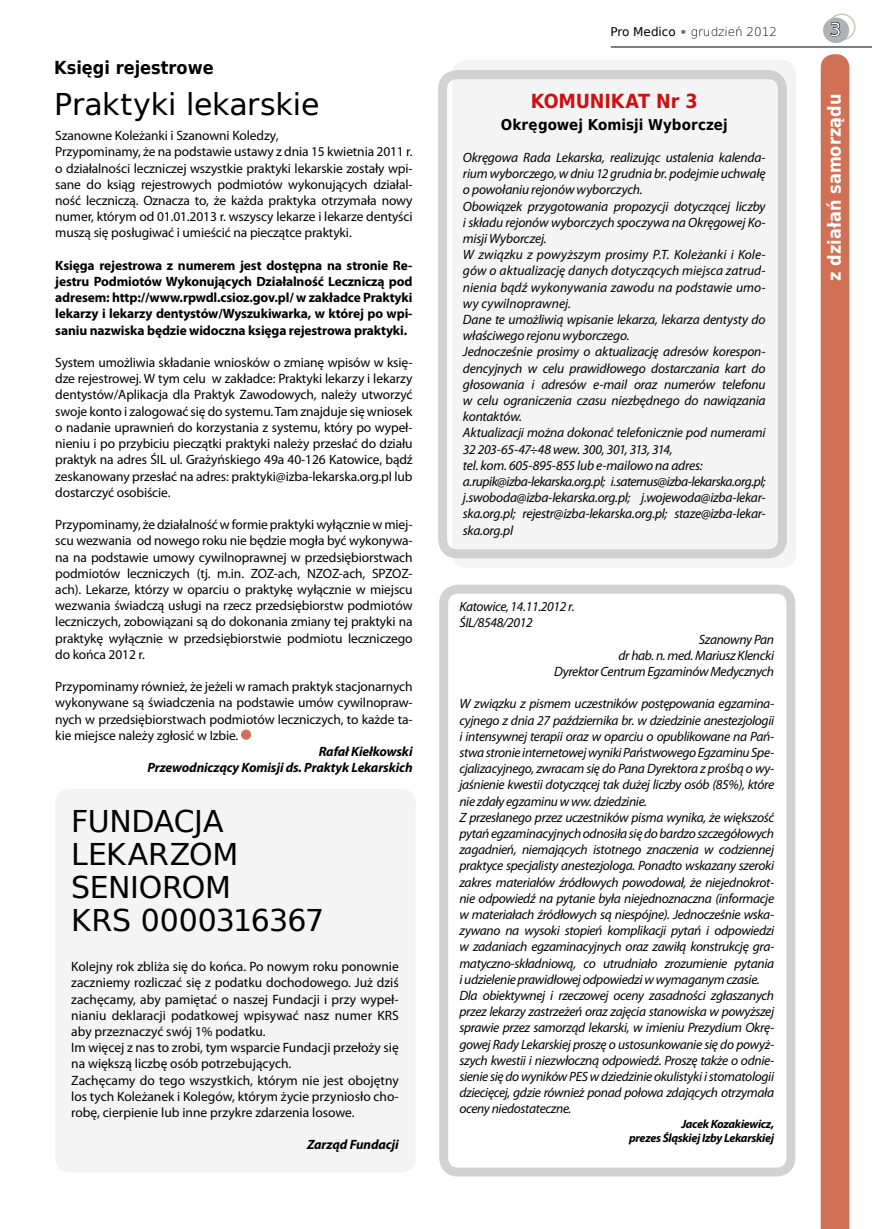
<style>
.page{position:relative;width:872px;height:1229px;background:#fff}
.page>*{position:absolute;margin:0;border:0;box-sizing:border-box;transform-origin:0 0}
.t1{font:30px/33px "DejaVu Sans";letter-spacing:-.01em;color:#000}
.t2{font:700 19.5px "DejaVu Sans Condensed";letter-spacing:-.01em;color:#cd1013}
.t3{font:700 18px "DejaVu Sans Condensed";color:#fff}
.t4{font:700 18px "DejaVu Sans Condensed";color:#000}
.t5{font:18px "DejaVu Sans";color:#fff}
.t6{font:700 15px "DejaVu Sans Condensed";letter-spacing:.005em;color:#000}
.t7{font:italic 13.5px/16.2px "Myriad Pro";letter-spacing:-.025em;color:#000}
.t8{font:13.5px/16.2px "Myriad Pro";letter-spacing:-.01em;color:#000;text-align:justify}
.t9{font:700 13.5px/16.2px "Myriad Pro";letter-spacing:-.01em;color:#000;text-align:justify}
.t10{font:italic 700 13.5px/16.2px "Myriad Pro";letter-spacing:-.01em;color:#000;text-align:right}
.t11{font:italic 700 12px/14.4px "Myriad Pro";letter-spacing:-.025em;color:#000;text-align:right}
.t12{font:200 12px "DejaVu Sans";color:#000}
.s1{font-weight:400}
.s2{font-family:"Ottawa";font-weight:400;color:#6e6e6e}
</style>
<div class="page">
<div style="left:828px;top:13px;width:27px;height:27px;border:2px solid #cfc8bf;border-radius:50%"></div>
<div style="left:823px;top:18px;width:26px;height:25px;background:#b1b2b3;border-radius:50%"></div>
<hr style="left:611px;top:47px;width:261px;height:1px;background:#000">
<svg style="left:830px;top:22px;width:10px;height:15px"></svg>
<div style="left:439px;top:585px;width:356px;height:591px;border:9px solid #000;border-radius:14px"></div>
<div style="left:820px;top:54px;width:29px;height:1175px;background:#d07054"></div>
<div style="left:438px;top:70px;width:349px;height:488px;border:9px solid #000;border-radius:14px"></div>
<div style="left:452px;top:60px;width:344px;height:508px;background:#f4f4f4;border-radius:14px"></div>
<div style="left:55px;top:789px;width:361px;height:383px;background:#f4f4f4;border-radius:14px"></div>
<div style="left:241px;top:729px;width:10px;height:11px;background:#d07054;border-radius:50%"></div>
<h3 class="t4" style="left:54px;top:53px;width:161px">Księgi rejestrowe</h3>
<h1 class="t1" style="left:54px;top:87px;width:267px">Praktyki lekarskie</h1>
<p class="t8" style="left:55px;top:127px;width:359px;text-align:left">Szanowne Koleżanki i Szanowni Koledzy,<br>Przypominamy, że na podstawie ustawy z dnia 15 kwietnia 2011 r. o działalności leczniczej wszystkie praktyki lekarskie zostały wpi&shy;sane do ksiąg rejestrowych podmiotów wykonujących działal&shy;ność leczniczą. Oznacza to, że każda praktyka otrzymała nowy numer, którym od 01.01.2013 r. wszyscy lekarze i lekarze dentyści muszą się posługiwać i umieścić na pieczątce praktyki.</p>
<p class="t9" style="left:55px;top:257px;width:359px">Księga rejestrowa z numerem jest dostępna na stronie Re&shy;jestru Podmiotów Wykonujących Działalność Leczniczą pod adresem: http://www.rpwdl.csioz.gov.pl/ w zakładce Praktyki lekarzy i lekarzy dentystów/Wyszukiwarka, w której po wpi&shy;saniu nazwiska będzie widoczna księga rejestrowa praktyki.</p>
<p class="t8" style="left:55px;top:354px;width:359px">System umożliwia składanie wniosków o zmianę wpisów w księ&shy;dze rejestrowej. W tym celu w zakładce: Praktyki lekarzy i lekarzy dentystów/Aplikacja dla Praktyk Zawodowych, należy utworzyć swoje konto i zalogować się do systemu. Tam znajduje się wniosek o nadanie uprawnień do korzystania z systemu, który po wypeł&shy;nieniu i po przybiciu pieczątki praktyki należy przesłać do działu praktyk na adres ŚIL ul. Grażyńskiego 49a 40-126 Katowice, bądź zeskanowany przesłać na adres: praktyki@izba-lekarska.org.pl lub dostarczyć osobiście.</p>
<p class="t8" style="left:55px;top:516px;width:359px">Przypominamy, że działalność w formie praktyki wyłącznie w miej&shy;scu wezwania od nowego roku nie będzie mogła być wykonywa&shy;na na podstawie umowy cywilnoprawnej w przedsiębiorstwach podmiotów leczniczych (tj. m.in. ZOZ-ach, NZOZ-ach, SPZOZ&shy;ach). Lekarze, którzy w oparciu o praktykę wyłącznie w miejscu wezwania świadczą usługi na rzecz przedsiębiorstw podmiotów leczniczych, zobowiązani są do dokonania zmiany tej praktyki na praktykę wyłącznie w przedsiębiorstwie podmiotu leczniczego do końca 2012 r.</p>
<p class="t8" style="left:55px;top:678px;width:359px">Przypominamy również, że jeżeli w ramach praktyk stacjonarnych wykonywane są świadczenia na podstawie umów cywilnopraw&shy;nych w przedsiębiorstwach podmiotów leczniczych, to każde ta&shy;kie miejsce należy zgłosić w Izbie.</p>
<p class="t10" style="left:147px;top:743px;width:267px">Rafał Kiełkowski<br>Przewodniczący Komisji ds. Praktyk Lekarskich</p>
<h1 class="t1" style="left:71px;top:804px;width:254px">FUNDACJA<br>LEKARZOM<br>SENIOROM<br>KRS 0000316367</h1>
<p class="t8" style="left:71px;top:958px;width:329px;text-align:left">Kolejny rok zbliża się do końca. Po nowym roku ponownie zaczniemy rozliczać się z podatku dochodowego. Już dziś zachęcamy, aby pamiętać o naszej Fundacji i przy wypeł&shy;nianiu deklaracji podatkowej wpisywać nasz numer KRS aby przeznaczyć swój 1% podatku.<br>Im więcej z nas to zrobi, tym wsparcie Fundacji przełoży się na większą liczbę osób potrzebujących.<br>Zachęcamy do tego wszystkich, którym nie jest obojętny los tych Koleżanek i Kolegów, którym życie przyniosło cho&shy;robę, cierpienie lub inne przykre zdarzenia losowe.</p>
<p class="t10" style="left:307px;top:1136px;width:93px">Zarząd Fundacji</p>
<p class="t12" style="left:610px;top:22px;width:168px"><span class="s1">Pro Medico</span> <span class="s2">•</span> grudzień 2012</p>
<h3 class="t5" style="left:829px;top:15px;width:13px">3</h3>
<h2 class="t2" style="left:531px;top:85px;width:168px">KOMUNIKAT Nr 3</h2>
<p class="t6" style="left:501px;top:112px;width:228px">Okręgowej Komisji Wyborczej</p>
<p class="t7" style="left:463px;top:149px;width:304px">Okręgowa Rada Lekarska, realizując ustalenia kalenda&shy;rium wyborczego, w dniu 12 grudnia br. podejmie uchwałę o powołaniu rejonów wyborczych.<br>Obowiązek przygotowania propozycji dotyczącej liczby i składu rejonów wyborczych spoczywa na Okręgowej Ko&shy;misji Wyborczej.<br>W związku z powyższym prosimy P.T. Koleżanki i Kole&shy;gów o aktualizację danych dotyczących miejsca zatrud&shy;nienia bądź wykonywania zawodu na podstawie umo&shy;wy cywilnoprawnej.<br>Dane te umożliwią wpisanie lekarza, lekarza dentysty do właściwego rejonu wyborczego.<br>Jednocześnie prosimy o aktualizację adresów korespon&shy;dencyjnych w celu prawidłowego dostarczania kart do głosowania i adresów e-mail oraz numerów telefonu w celu ograniczenia czasu niezbędnego do nawiązania kontaktów.<br>Aktualizacji można dokonać telefonicznie pod numerami 32 203-65-47÷48 wew. 300, 301, 313, 314,<br>tel. kom. 605-895-855 lub e-mailowo na adres: a.rupik@izba-lekarska.org.pl; i.saternus@izba-lekarska.org.pl; j.swoboda@izba-lekarska.org.pl; j.wojewoda@izba-lekar&shy;ska.org.pl; rejestr@izba-lekarska.org.pl; staze@izba-lekar&shy;ska.org.pl</p>
<p class="t7" style="left:459px;top:598px;width:117px">Katowice, 14.11.2012 r.<br>ŚIL/8548/2012</p>
<p class="t7" style="left:554px;top:631px;width:221px;text-align:right">Szanowny Pan<br>dr hab. n. med. Mariusz Klencki<br>Dyrektor Centrum Egzaminów Medycznych</p>
<p class="t7" style="left:459px;top:695px;width:316px">W związku z pismem uczestników postępowania egzamina&shy;cyjnego z dnia 27 października br. w dziedzinie anestezjologii i intensywnej terapii oraz w oparciu o opublikowane na Pań&shy;stwa stronie internetowej wyniki Państwowego Egzaminu Spe&shy;cjalizacyjnego, zwracam się do Pana Dyrektora z prośbą o wy&shy;jaśnienie kwestii dotyczącej tak dużej liczby osób (85%), które nie zdały egzaminu w ww. dziedzinie.<br>Z przesłanego przez uczestników pisma wynika, że większość pytań egzaminacyjnych odnosiła się do bardzo szczegółowych zagadnień, niemających istotnego znaczenia w codziennej praktyce specjalisty anestezjologa. Ponadto wskazany szeroki zakres materiałów źródłowych powodował, że niejednokrot&shy;nie odpowiedź na pytanie była niejednoznaczna (informacje w materiałach źródłowych są niespójne). Jednocześnie wska&shy;zywano na wysoki stopień komplikacji pytań i odpowiedzi w zadaniach egzaminacyjnych oraz zawiłą konstrukcję gra&shy;matyczno-składniową, co utrudniało zrozumienie pytania i udzielenie prawidłowej odpowiedzi w wymaganym czasie.<br>Dla obiektywnej i rzeczowej oceny zasadności zgłaszanych przez lekarzy zastrzeżeń oraz zajęcia stanowiska w powyższej sprawie przez samorząd lekarski, w imieniu Prezydium Okrę&shy;gowej Rady Lekarskiej proszę o ustosunkowanie się do powyż&shy;szych kwestii i niezwłoczną odpowiedź. Proszę także o odnie&shy;sienie się do wyników PES w dziedzinie okulistyki i stomatologii dziecięcej, gdzie również ponad połowa zdających otrzymała oceny niedostateczne.</p>
<p class="t11" style="left:629px;top:1116px;width:147px">Jacek Kozakiewicz,<br>prezes Śląskiej Izby Lekarskiej</p>
<h3 class="t3" style="left:819px;top:281px;width:188px;rotate:-90deg">z działań samorządu</h3>
</div>
